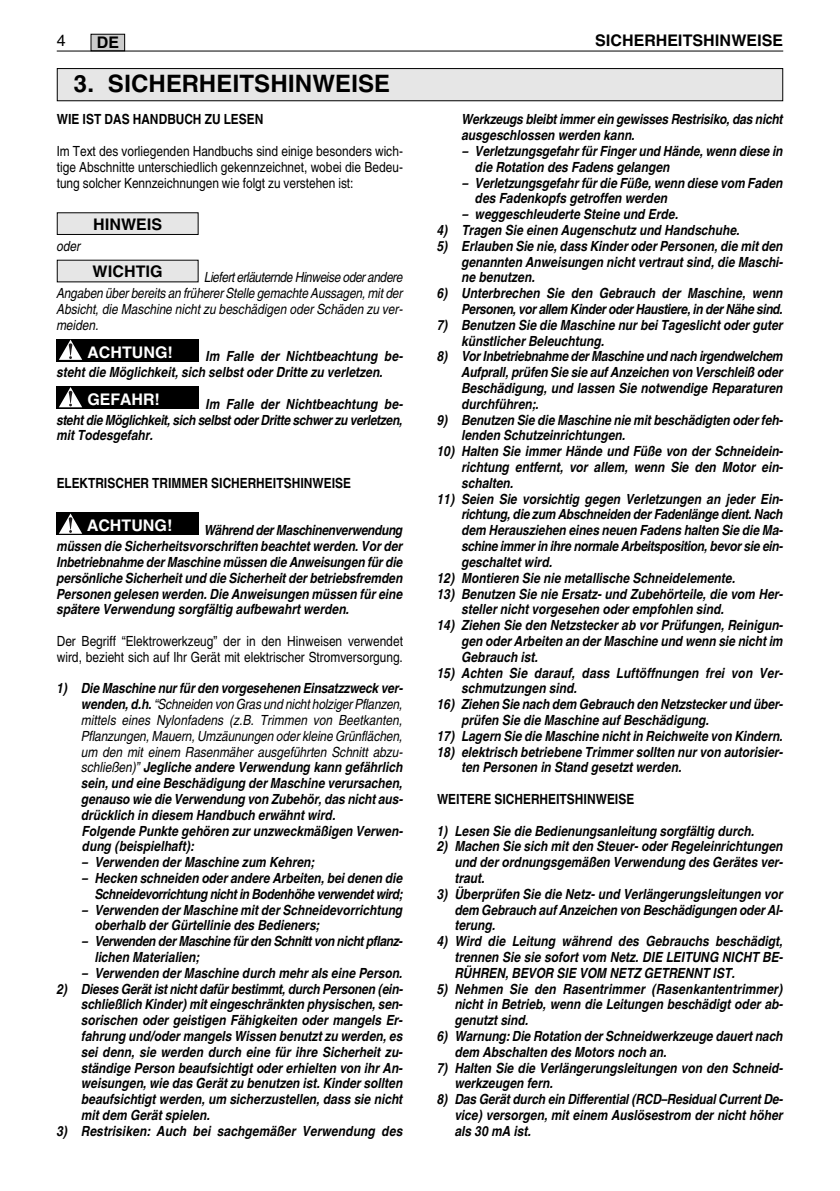
<style>
.page{position:relative;width:840px;height:1191px;background:#fff}
.page>*{position:absolute;margin:0;border:0;box-sizing:border-box;transform-origin:0 0}
.t1{font:700 24px "Helvetica World";color:#000}
.t2{font:700 16px "Helvetica World";color:#000}
.t3{font:700 16px "Helvetica World";color:#fff}
.t4{font:16px "Helvetica World";color:#000}
.t5{font:italic 700 14px/15.8px "Helvetica World";color:#000;scale:.85 1}
.t6{font:14px/15.8px "Helvetica World";color:#000;text-align:justify;scale:.85 1}
.t7{font:italic 700 14px/15.8px "Helvetica World";letter-spacing:-.03em;color:#000;text-align:right;scale:.85 1}
.t8{font:italic 14px/15.8px "Helvetica World";color:#000;text-align:justify;scale:.85 1}
.t9{font:italic 700 14px/15.8px "Helvetica World";letter-spacing:-.035em;color:#000;text-align:right;scale:.85 1}
.t10{font:700 14px "Helvetica World";color:#000;scale:.85 1}
.t11{font:italic 700 14px/15.8px "Helvetica World";letter-spacing:-.02em;color:#000;scale:.85 1}
.s1{font-weight:400}
</style>
<div class="page">
<div style="left:91px;top:34px;width:33px;height:17px;background:#ccc"></div>
<div style="left:91px;top:34px;width:34px;height:17px;border:1px solid #000"></div>
<div style="left:85px;top:512px;width:113px;height:23px;background:#000"></div>
<div style="left:57px;top:512px;width:28px;height:23px;background:#000"></div>
<svg style="left:59px;top:513px;width:23px;height:21px"></svg>
<div style="left:85px;top:386px;width:114px;height:23px;background:#000"></div>
<svg style="left:57px;top:386px;width:28px;height:23px"></svg>
<svg style="left:59px;top:387px;width:23px;height:20px"></svg>
<div style="left:85px;top:339px;width:114px;height:22px;background:#000"></div>
<div style="left:57px;top:339px;width:28px;height:22px;background:#000"></div>
<svg style="left:59px;top:339px;width:23px;height:21px"></svg>
<div style="left:58px;top:261px;width:139px;height:20px;background:#e6e6e6"></div>
<div style="left:58px;top:213px;width:139px;height:21px;background:#e6e6e6"></div>
<div style="left:57px;top:212px;width:141px;height:23px;border:1px solid #000"></div>
<hr style="left:57px;top:51px;width:725px;height:1px;background:#000">
<div style="left:58px;top:69px;width:723px;height:31px;background:#e6e6e6"></div>
<div style="left:57px;top:68px;width:725px;height:33px;border:1px solid #000"></div>
<p class="t4" style="left:57px;top:31px;width:10px">4</p>
<p class="t2" style="left:594px;top:31px;width:189px">SICHERHEITSHINWEISE</p>
<p class="t1" style="left:74px;top:70px;width:318px">3. SICHERHEITSHINWEISE</p>
<p class="t2" style="left:97px;top:33px;width:24px">DE</p>
<p class="t10" style="left:57px;top:111px;width:244px">WIE IST DAS HANDBUCH ZU LESEN</p>
<p class="t6" style="left:57px;top:143px;width:408px">Im Text des vorliegenden Handbuchs sind einige besonders wich&shy;tige Abschnitte unterschiedlich gekennzeichnet, wobei die Bedeu&shy;tung solcher Kennzeichnungen wie folgt zu verstehen ist:</p>
<p class="t2" style="left:93px;top:215px;width:71px">HINWEIS</p>
<p class="t8" style="left:57px;top:238px;width:30px">oder</p>
<p class="t8" style="left:57px;top:270px;width:408px;text-indent:148px">Liefert erläuternde Hinweise oder andere Angaben über bereits an früherer Stelle gemachte Aussagen, mit der Absicht, die Maschine nicht zu beschädigen oder Schäden zu ver&shy;meiden.</p>
<p class="t5" style="left:57px;top:349px;width:408px;text-indent:149px">Im Falle der Nichtbeachtung be&shy;steht die Möglichkeit, sich selbst oder Dritte zu verletzen.</p>
<p class="t5" style="left:57px;top:396px;width:408px;text-align:justify;text-indent:149px">Im Falle der Nichtbeachtung be&shy;steht die Möglichkeit, sich selbst oder Dritte schwer zu verletzen, mit Todesgefahr.</p>
<p class="t10" style="left:57px;top:475px;width:347px">ELEKTRISCHER TRIMMER SICHERHEITSHINWEISE</p>
<p class="t5" style="left:57px;top:522px;width:408px;text-align:justify;text-indent:147px">Während der Maschinenverwendung müssen die Sicherheitsvorschriften beachtet werden. Vor der Inbetriebnahme der Maschine müssen die Anweisungen für die persönliche Sicherheit und die Sicherheit der betriebsfremden Personen gelesen werden. Die Anweisungen müssen für eine spätere Verwendung sorgfältig aufbewahrt werden.</p>
<p class="t6" style="left:57px;top:633px;width:408px">Der Begriff “Elektrowerkzeug” der in den Hinweisen verwendet wird, bezieht sich auf Ihr Gerät mit elektrischer Stromversorgung.</p>
<p class="t5" style="left:81px;top:680px;width:379px;text-indent:-25px">1) Die Maschine nur für den vorgesehenen Einsatzzweck ver&shy;wenden, d.h. <span class="s1">“Schneiden von Gras und nicht holziger Pflanzen, mittels eines Nylonfadens (z.B. Trimmen von Beetkanten, Pflanzungen, Mauern, Umzäunungen oder kleine Grünflächen, um den mit einem Rasenmäher ausgeführten Schnitt abzu&shy;schließen)”</span> Jegliche andere Verwendung kann gefährlich sein, und eine Beschädigung der Maschine verursachen, genauso wie die Verwendung von Zubehör, das nicht aus&shy;drücklich in diesem Handbuch erwähnt wird.<br>Folgende Punkte gehören zur unzweckmäßigen Verwen&shy;dung (beispielhaft):</p>
<p class="t5" style="left:82px;top:854px;width:274px">– Verwenden der Maschine zum Kehren;</p>
<p class="t7" style="left:82px;top:870px;width:378px">– Hecken schneiden oder andere Arbeiten, bei denen die<br>Schneidevorrichtung nicht in Bodenhöhe verwendet wird;</p>
<p class="t5" style="left:95px;top:902px;width:363px;text-indent:-13px">– Verwenden der Maschine mit der Schneidevorrichtung oberhalb der Gürtellinie des Bedieners;</p>
<p class="t7" style="left:95px;top:933px;width:363px;text-align:left;text-indent:-13px">– Verwenden der Maschine für den Schnitt von nicht pflanz&shy;lichen Materialien;</p>
<p class="t5" style="left:82px;top:965px;width:378px">– Verwenden der Maschine durch mehr als eine Person.</p>
<p class="t5" style="left:81px;top:981px;width:379px;text-align:justify;text-indent:-25px">2) Dieses Gerät ist nicht dafür bestimmt, durch Personen (ein&shy;schließlich Kinder) mit eingeschränkten physischen, sen&shy;sorischen oder geistigen Fähigkeiten oder mangels Er&shy;fahrung und/oder mangels Wissen benutzt zu werden, es sei denn, sie werden durch eine für ihre Sicherheit zu&shy;ständige Person beaufsichtigt oder erhielten von ihr An&shy;weisungen, wie das Gerät zu benutzen ist. Kinder sollten beaufsichtigt werden, um sicherzustellen, dass sie nicht mit dem Gerät spielen.</p>
<p class="t5" style="left:57px;top:1123px;width:408px">3) Restrisiken: Auch bei sachgemäßer Verwendung des</p>
<p class="t2" style="left:93px;top:262px;width:72px">WICHTIG</p>
<p class="t3" style="left:87px;top:342px;width:87px">ACHTUNG!</p>
<p class="t3" style="left:87px;top:390px;width:74px">GEFAHR!</p>
<p class="t3" style="left:87px;top:516px;width:87px">ACHTUNG!</p>
<p class="t11" style="left:461px;top:112px;width:379px">Werkzeugs bleibt immer ein gewisses Restrisiko, das nicht ausgeschlossen werden kann.</p>
<p class="t5" style="left:475px;top:143px;width:363px;text-indent:-13px">– Verletzungsgefahr für Finger und Hände, wenn diese in die Rotation des Fadens gelangen</p>
<p class="t5" style="left:475px;top:175px;width:363px;text-indent:-13px">– Verletzungsgefahr für die Füße, wenn diese vom Faden des Fadenkopfs getroffen werden</p>
<p class="t5" style="left:462px;top:206px;width:255px">– weggeschleuderte Steine und Erde.</p>
<p class="t5" style="left:437px;top:222px;width:358px">4) Tragen Sie einen Augenschutz und Handschuhe.</p>
<p class="t5" style="left:461px;top:238px;width:379px;text-align:justify;text-indent:-25px">5) Erlauben Sie nie, dass Kinder oder Personen, die mit den genannten Anweisungen nicht vertraut sind, die Maschi&shy;ne benutzen.</p>
<p class="t9" style="left:437px;top:285px;width:408px">6) Unterbrechen Sie den Gebrauch der Maschine, wenn<br>Personen, vor allem Kinder oder Haustiere, in der Nähe sind.</p>
<p class="t5" style="left:461px;top:317px;width:379px;text-indent:-25px">7) Benutzen Sie die Maschine nur bei Tageslicht oder guter künstlicher Beleuchtung.</p>
<p class="t5" style="left:461px;top:349px;width:379px;text-align:justify;text-indent:-25px">8) Vor Inbetriebnahme der Maschine und nach irgendwelchem Aufprall, prüfen Sie sie auf Anzeichen von Verschleiß oder Beschädigung, und lassen Sie notwendige Reparaturen durchführen;.</p>
<p class="t5" style="left:461px;top:412px;width:379px;text-indent:-25px">9) Benutzen Sie die Maschine nie mit beschädigten oder feh&shy;lenden Schutzeinrichtungen.</p>
<p class="t5" style="left:461px;top:443px;width:379px;text-align:justify;text-indent:-25px">10) Halten Sie immer Hände und Füße von der Schneidein&shy;richtung entfernt, vor allem, wenn Sie den Motor ein&shy;schalten.</p>
<p class="t5" style="left:461px;top:491px;width:379px;text-align:justify;text-indent:-25px">11) Seien Sie vorsichtig gegen Verletzungen an jeder Ein&shy;richtung, die zum Abschneiden der Fadenlänge dient. Nach dem Herausziehen eines neuen Fadens halten Sie die Ma&shy;schine immer in ihre normale Arbeitsposition, bevor sie ein&shy;geschaltet wird.</p>
<p class="t5" style="left:437px;top:570px;width:353px">12) Montieren Sie nie metallische Schneidelemente.</p>
<p class="t5" style="left:461px;top:586px;width:379px;text-indent:-25px">13) Benutzen Sie nie Ersatz- und Zubehörteile, die vom Her&shy;steller nicht vorgesehen oder empfohlen sind.</p>
<p class="t5" style="left:461px;top:617px;width:379px;text-align:justify;text-indent:-25px">14) Ziehen Sie den Netzstecker ab vor Prüfungen, Reinigun&shy;gen oder Arbeiten an der Maschine und wenn sie nicht im Gebrauch ist.</p>
<p class="t5" style="left:461px;top:665px;width:379px;text-indent:-25px">15) Achten Sie darauf, dass Luftöffnungen frei von Ver&shy;schmutzungen sind.</p>
<p class="t5" style="left:461px;top:696px;width:379px;text-indent:-25px">16) Ziehen Sie nach dem Gebrauch den Netzstecker und über&shy;prüfen Sie die Maschine auf Beschädigung.</p>
<p class="t5" style="left:437px;top:728px;width:408px">17) Lagern Sie die Maschine nicht in Reichweite von Kindern.</p>
<p class="t5" style="left:461px;top:744px;width:379px;text-indent:-25px">18) elektrisch betriebene Trimmer sollten nur von autorisier&shy;ten Personen in Stand gesetzt werden.</p>
<p class="t10" style="left:437px;top:791px;width:233px">WEITERE SICHERHEITSHINWEISE</p>
<p class="t5" style="left:437px;top:823px;width:375px">1) Lesen Sie die Bedienungsanleitung sorgfältig durch.</p>
<p class="t5" style="left:455px;top:838px;width:387px;text-align:justify;text-indent:-18px">2) Machen Sie sich mit den Steuer- oder Regeleinrichtungen und der ordnungsgemäßen Verwendung des Gerätes ver&shy;traut.</p>
<p class="t5" style="left:455px;top:886px;width:387px;text-align:justify;text-indent:-18px">3) Überprüfen Sie die Netz- und Verlängerungsleitungen vor dem Gebrauch auf Anzeichen von Beschädigungen oder Al&shy;terung.</p>
<p class="t5" style="left:455px;top:933px;width:387px;text-align:justify;text-indent:-18px">4) Wird die Leitung während des Gebrauchs beschädigt, trennen Sie sie sofort vom Netz. DIE LEITUNG NICHT BE-RÜHREN, BEVOR SIE VOM NETZ GETRENNT IST.</p>
<p class="t5" style="left:455px;top:981px;width:387px;text-align:justify;text-indent:-18px">5) Nehmen Sie den Rasentrimmer (Rasenkantentrimmer) nicht in Betrieb, wenn die Leitungen beschädigt oder ab&shy;genutzt sind.</p>
<p class="t5" style="left:455px;top:1028px;width:387px;text-indent:-18px">6) Warnung: Die Rotation der Schneidwerkzeuge dauert nach dem Abschalten des Motors noch an.</p>
<p class="t5" style="left:455px;top:1060px;width:387px;text-indent:-18px">7) Halten Sie die Verlängerungsleitungen von den Schneid&shy;werkzeugen fern.</p>
<p class="t5" style="left:455px;top:1091px;width:387px;text-align:justify;text-indent:-18px">8) Das Gerät durch ein Differential (RCD–Residual Current De&shy;vice) versorgen, mit einem Auslösestrom der nicht höher als 30 mA ist.</p>
</div>
